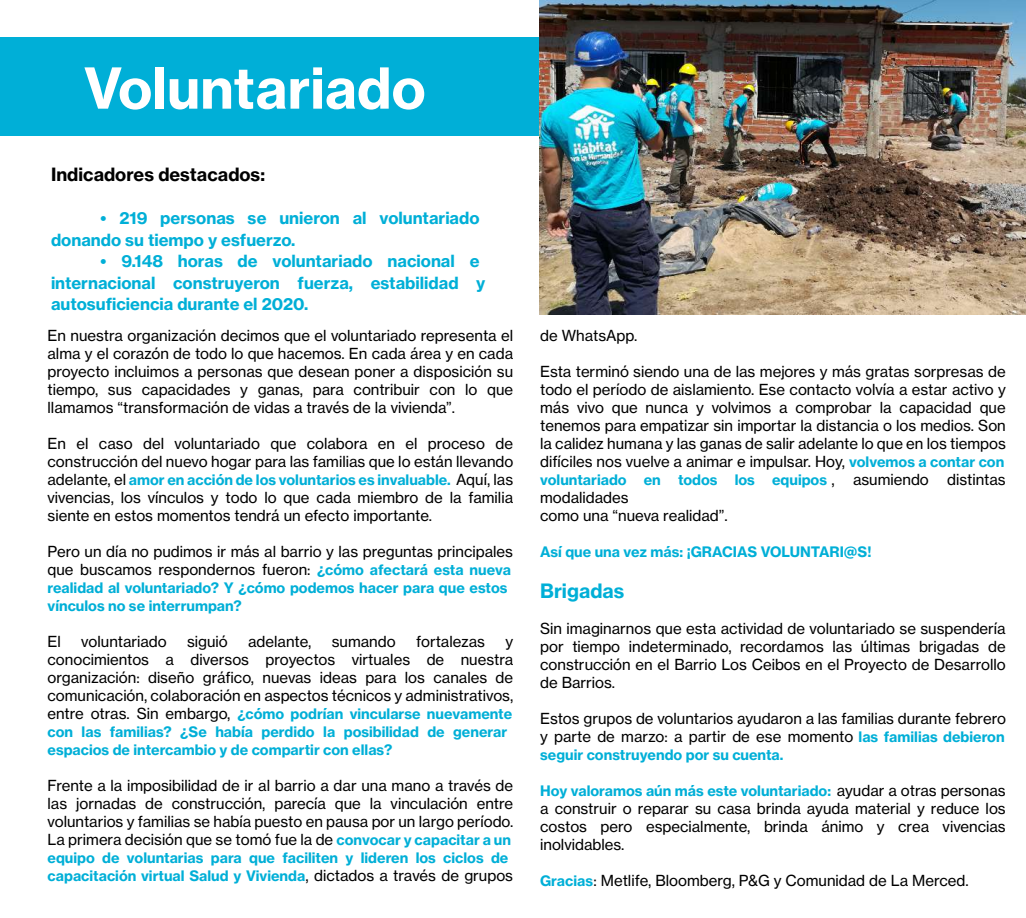
<style>
.page{position:relative;width:1026px;height:918px;background:#fff}
.page>*{position:absolute;margin:0;border:0;box-sizing:border-box;transform-origin:0 0}
.t1{font:55.5px "N Haas Grotesk TX Pro 75 Bd";color:#fff}
.t2{font:19.5px "N Haas Grotesk TX Pro 75 Bd";color:#00afd7}
.t3{font:18px "N Haas Grotesk TX Pro 75 Bd";color:#000}
.t4{font:16.5px/21.6px "N Haas Grotesk TX Pro 75 Bd";color:#00afd7}
.t5{font:15px/18px "N Haas Grotesk TX Pro 55 Rg";color:#000;text-align:justify}
.t6{font:14.25px/18px "N Haas Grotesk TX Pro 75 Bd";color:#00afd7}
.s1{font-family:"N Haas Grotesk TX Pro 55 Rg";font-size:15px;color:#000}
.s2{font-family:"N Haas Grotesk TX Pro 75 Bd";font-size:14.25px;color:#00afd7}
</style>
<div class="page">
<div style="left:0;top:38px;width:582px;height:98px;background:#00afd7"></div>
<img style="left:539px;top:0;width:487px;height:315px">
<h1 class="t1" style="left:84px;top:53px;width:343px">Voluntariado</h1>
<p class="t3" style="left:51px;top:163px;width:216px">Indicadores destacados:</p>
<p class="t4" style="left:51px;top:207px;width:430px;text-indent:49px">• 219 personas se unieron al voluntariado donando su tiempo y esfuerzo.</p>
<p class="t4" style="left:51px;top:250px;width:436px;text-indent:49px">• 9.148 horas de voluntariado nacional e internacional construyeron fuerza, estabilidad y autosuficiencia durante el 2020.</p>
<p class="t5" style="left:48px;top:327px;width:467px">En nuestra organización decimos que el voluntariado representa el alma y el corazón de todo lo que hacemos. En cada área y en cada proyecto incluimos a personas que desean poner a disposición su tiempo, sus capacidades y ganas, para contribuir con lo que llamamos “transformación de vidas a través de la vivienda”.</p>
<p class="t5" style="left:48px;top:435px;width:467px">En el caso del voluntariado que colabora en el proceso de construcción del nuevo hogar para las familias que lo están llevando</p>
<p class="t6" style="left:48px;top:471px;width:467px"><span class="s1">adelante, el</span> amor en acción de los voluntarios es invaluable. <span class="s1">Aquí, las</span></p>
<p class="t5" style="left:48px;top:489px;width:467px">vivencias, los vínculos y todo lo que cada miembro de la familia siente en estos momentos tendrá un efecto importante.</p>
<p class="t5" style="left:48px;top:543px;width:467px">Pero un día no pudimos ir más al barrio y las preguntas principales que buscamos respondernos fueron: <span class="s2">¿cómo afectará esta nueva</span></p>
<p class="t6" style="left:48px;top:579px;width:461px">realidad al voluntariado? Y ¿cómo podemos hacer para que estos vínculos no se interrumpan?</p>
<p class="t5" style="left:48px;top:633px;width:15px">El</p>
<p class="t5" style="left:81px;top:633px;width:87px">voluntariado</p>
<p class="t5" style="left:187px;top:633px;width:42px">siguió</p>
<p class="t5" style="left:248px;top:633px;width:65px">adelante,</p>
<p class="t5" style="left:332px;top:633px;width:65px">sumando</p>
<p class="t5" style="left:416px;top:633px;width:71px">fortalezas</p>
<p class="t5" style="left:48px;top:633px;width:467px;text-indent:458px">y conocimientos a diversos proyectos virtuales de nuestra organización: diseño gráfico, nuevas ideas para los canales de comunicación, colaboración en aspectos técnicos y administrativos,</p>
<p class="t6" style="left:48px;top:705px;width:466px"><span class="s1">entre otras. Sin embargo,</span> ¿cómo podrían vincularse nuevamente con las familias? ¿Se había perdido la posibilidad de generar espacios de intercambio y de compartir con ellas?</p>
<p class="t5" style="left:48px;top:777px;width:467px">Frente a la imposibilidad de ir al barrio a dar una mano a través de las jornadas de construcción, parecía que la vinculación entre voluntarios y familias se había puesto en pausa por un largo período.<br>La primera decisión que se tomó fue la de <span class="s2">convocar y capacitar a un</span></p>
<p class="t6" style="left:48px;top:849px;width:467px">equipo de voluntarias para que faciliten y lideren los ciclos de capacitación virtual Salud y Vivienda<span class="s1">, dictados a través de grupos</span></p>
<p class="t5" style="left:540px;top:327px;width:99px">de WhatsApp.</p>
<p class="t5" style="left:540px;top:363px;width:467px">Esta terminó siendo una de las mejores y más gratas sorpresas de todo el período de aislamiento. Ese contacto volvía a estar activo y más vivo que nunca y volvimos a comprobar la capacidad que tenemos para empatizar sin importar la distancia o los medios. Son la calidez humana y las ganas de salir adelante lo que en los tiempos difíciles nos vuelve a animar e impulsar. Hoy, <span class="s2">volvemos a contar con</span></p>
<p class="t6" style="left:540px;top:471px;width:467px">voluntariado en todos los equipos <span class="s1">, asumiendo distintas</span></p>
<p class="t5" style="left:540px;top:489px;width:189px">modalidades<br>como una “nueva realidad”.</p>
<p class="t6" style="left:540px;top:543px;width:333px">Así que una vez más: ¡GRACIAS VOLUNTARI@S!</p>
<h2 class="t2" style="left:540px;top:579px;width:86px">Brigadas</h2>
<p class="t5" style="left:540px;top:620px;width:467px">Sin imaginarnos que esta actividad de voluntariado se suspendería por tiempo indeterminado, recordamos las últimas brigadas de construcción en el Barrio Los Ceibos en el Proyecto de Desarrollo de Barrios.</p>
<p class="t5" style="left:540px;top:710px;width:467px">Estos grupos de voluntarios ayudaron a las familias durante febrero y parte de marzo: a partir de ese momento <span class="s2">las familias debieron</span></p>
<p class="t6" style="left:540px;top:746px;width:245px">seguir construyendo por su cuenta.</p>
<p class="t6" style="left:540px;top:782px;width:467px">Hoy valoramos aún más este voluntariado: <span class="s1">ayudar a otras personas</span></p>
<p class="t5" style="left:540px;top:800px;width:467px">a construir o reparar su casa brinda ayuda material y reduce los costos pero especialmente, brinda ánimo y crea vivencias inolvidables.</p>
<p class="t5" style="left:540px;top:872px;width:430px"><span class="s2">Gracias</span>: Metlife, Bloomberg, P&amp;G y Comunidad de La Merced.</p>
</div>
